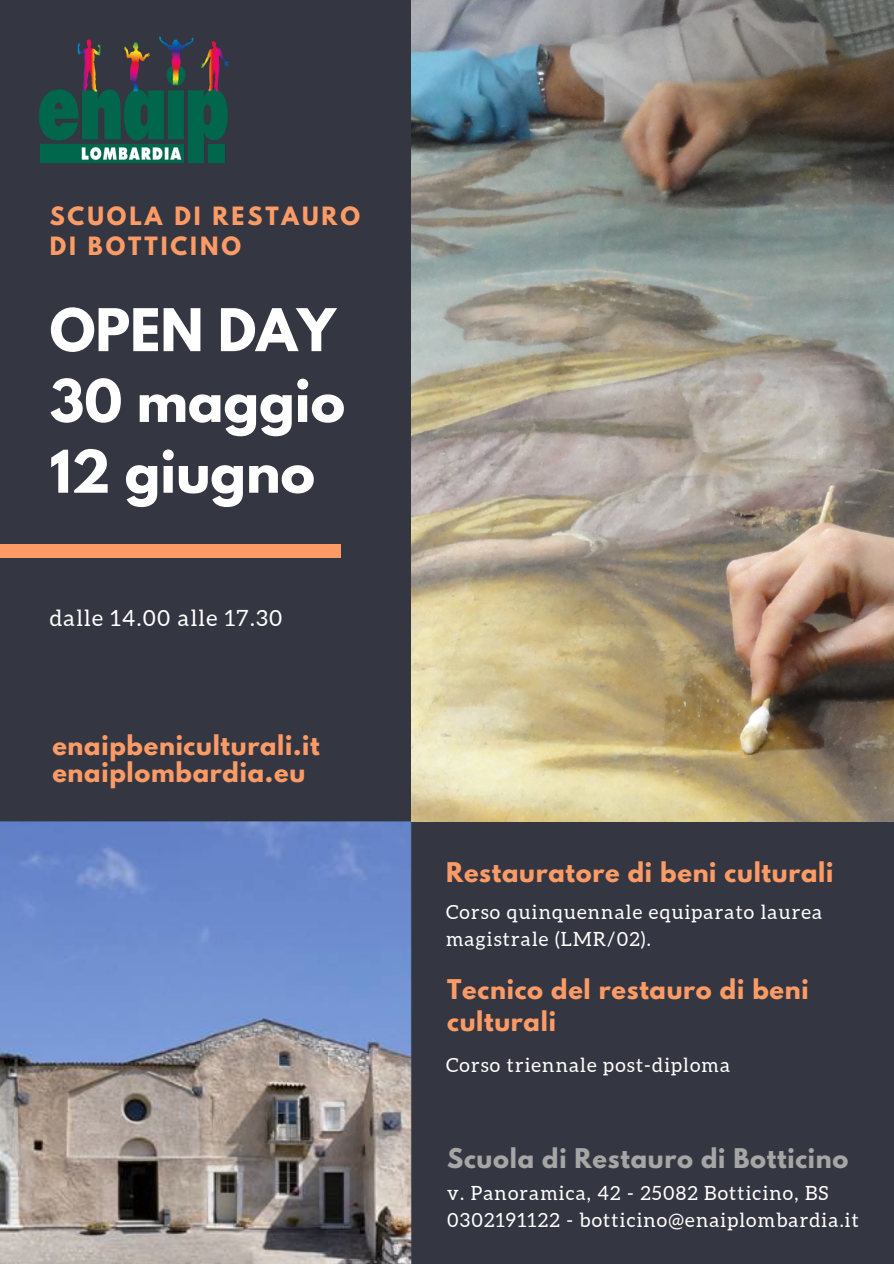
<style>
.page{position:relative;width:894px;height:1264px;background:#fff}
.page>*{position:absolute;margin:0;border:0;box-sizing:border-box;transform-origin:0 0}
.t1{font:700 52.2px/70.8px "League Spartan";color:#fff}
.t2{font:700 24.15px/32px "League Spartan";letter-spacing:.03em;color:#fc9b66}
.t3{font:700 24.15px "League Spartan";letter-spacing:.03em;color:#a6a6a6}
.t4{font:700 22.35px/29.8px "League Spartan";letter-spacing:.13em;color:#fc9b66}
.t5{font:22.35px "Aleo";letter-spacing:.06em;color:#fff}
.t6{font:19.5px/27px "Aleo";letter-spacing:.06em;color:#fff}
</style>
<div class="page">
<div style="left:0;top:0;width:893px;height:1263px;background:#343641"></div>
<div style="left:0;top:545px;width:340px;height:13px;background:#fc9b66"></div>
<img style="left:0;top:821px;width:411px;height:442px">
<img style="left:38px;top:36px;width:191px;height:128px">
<img style="left:411px;top:0;width:482px;height:821px">
<p class="t4" style="left:50px;top:204px;width:312px">SCUOLA DI RESTAURO<br>DI BOTTICINO</p>
<h1 class="t1" style="left:50px;top:301px;width:297px">OPEN DAY<br>30 maggio<br>12 giugno</h1>
<p class="t5" style="left:50px;top:606px;width:234px">dalle 14.00 alle 17.30</p>
<p class="t2" style="left:52px;top:732px;width:269px">enaipbeniculturali.it</p>
<p class="t2" style="left:52px;top:759px;width:254px">enaiplombardia.eu</p>
<p class="t2" style="left:446px;top:859px;width:389px">Restauratore di beni culturali</p>
<p class="t6" style="left:446px;top:898px;width:377px">Corso quinquennale equiparato laurea magistrale (LMR/02).</p>
<p class="t2" style="left:447px;top:976px;width:363px">Tecnico del restauro di beni culturali</p>
<p class="t6" style="left:446px;top:1051px;width:285px">Corso triennale post-diploma</p>
<p class="t3" style="left:447px;top:1145px;width:402px">Scuola di Restauro di Botticino</p>
<p class="t6" style="left:447px;top:1179px;width:413px">v. Panoramica, 42 - 25082 Botticino, BS<br>0302191122 - botticino@enaiplombardia.it</p>
</div>
